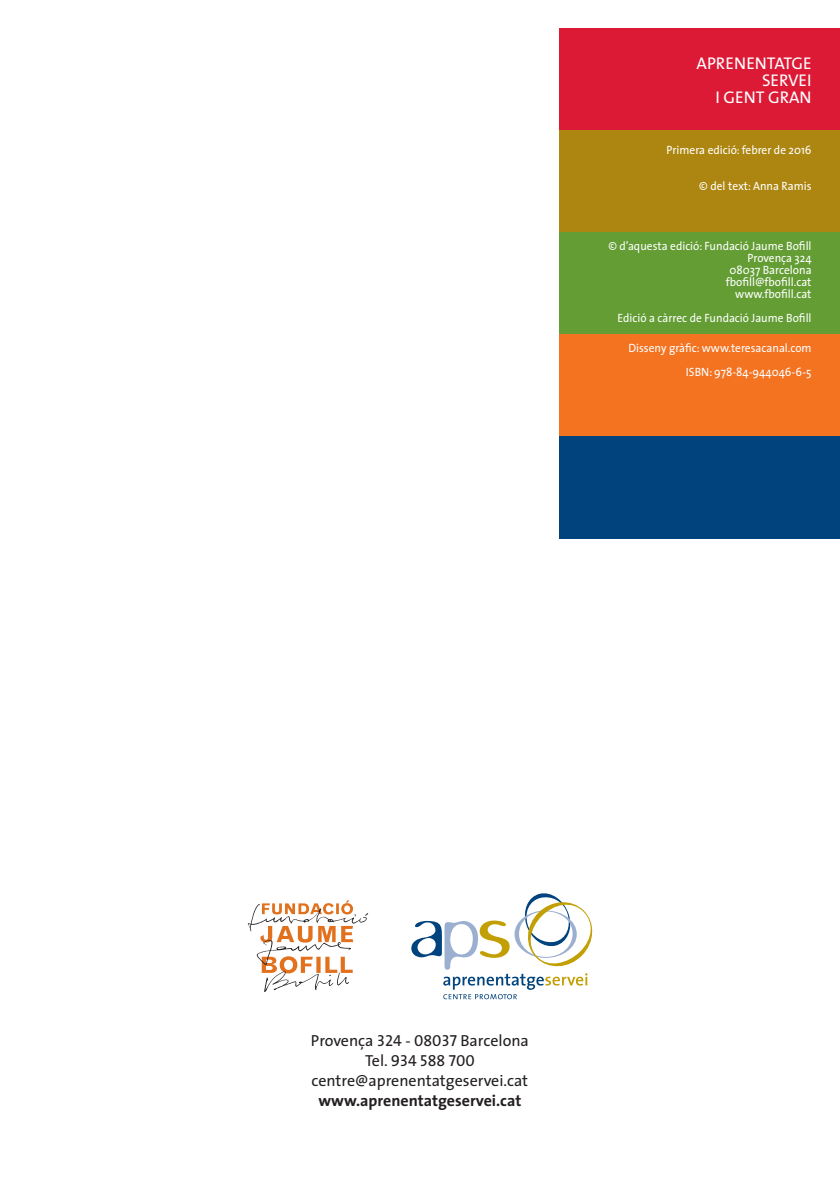
<style>
.page{position:relative;width:840px;height:1191px;background:#fff}
.page>*{position:absolute;margin:0;border:0;box-sizing:border-box;transform-origin:0 0}
.t1{font:17px "The Sans";color:#fff}
.general{font:16px "The Sans";color:#231f20}
.general-2{font:700 16px "The Sans";color:#231f20}
.general-3{font:16px "The Sans Caps";color:#231f20}
.t2{font:12px "The Sans";color:#fff;scale:.95 1}
.s1{font-family:"The Sans Caps"}
.s2{font-family:"The Sans"}
</style>
<div class="page">
<div style="left:559px;top:28px;width:280px;height:102px;background:#dc1a36"></div>
<div style="left:559px;top:130px;width:280px;height:102px;background:#ac8610"></div>
<div style="left:559px;top:232px;width:280px;height:102px;background:#639d34"></div>
<div style="left:559px;top:334px;width:280px;height:102px;background:#f47321"></div>
<div style="left:559px;top:436px;width:280px;height:102px;background:#01437c"></div>
<svg style="left:411px;top:893px;width:182px;height:106px"></svg>
<svg style="left:248px;top:900px;width:120px;height:92px"></svg>
<p class="t1" style="left:696px;top:49px;width:116px">APRENENTATGE</p>
<p class="t1" style="left:761px;top:66px;width:51px">SERVEI</p>
<p class="t1" style="left:715px;top:83px;width:98px">I GENT GRAN</p>
<p class="t2" style="left:666px;top:140px;width:154px">Primera edició: febrer de 2016</p>
<p class="t2" style="left:699px;top:176px;width:120px">© del text: Anna Ramis</p>
<p class="t2" style="left:608px;top:236px;width:215px">© d’aquesta edició: Fundació Jaume Bofill</p>
<p class="t2" style="left:747px;top:248px;width:69px">Provença 324</p>
<p class="t2" style="left:729px;top:260px;width:88px">08037 Barcelona</p>
<p class="t2" style="left:725px;top:272px;width:92px">fbofill@fbofill.cat</p>
<p class="t2" style="left:734px;top:284px;width:82px">www.fbofill.cat</p>
<p class="t2" style="left:617px;top:308px;width:205px">Edició a càrrec de Fundació Jaume Bofill</p>
<p class="t2" style="left:628px;top:338px;width:194px">Disseny gràfic: www.teresacanal.com</p>
<p class="t2" style="left:685px;top:362px;width:134px">ISBN: 978-84-944046-6-5</p>
<p class="general" style="left:311px;top:1027px;width:219px">Provença <span class="s1">324</span> - <span class="s1">08037</span> Barcelona</p>
<p class="general-3" style="left:365px;top:1047px;width:111px"><span class="s2">Tel.</span> 934 588 700</p>
<p class="general" style="left:311px;top:1067px;width:218px">centre@aprenentatgeservei.cat</p>
<p class="general-2" style="left:318px;top:1087px;width:204px">www.aprenentatgeservei.cat</p>
</div>
